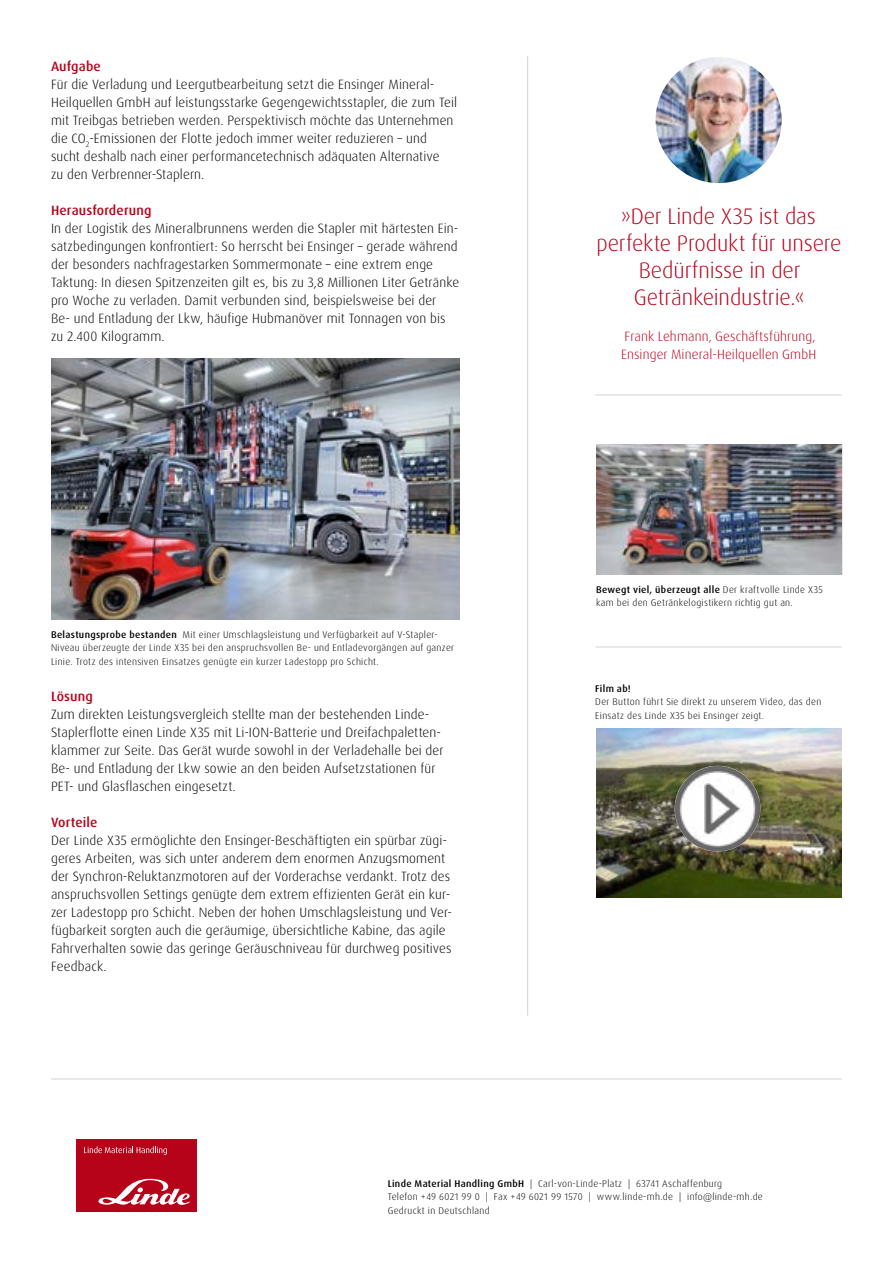
<style>
.page{position:relative;width:893px;height:1263px;background:#fff}
.page>*{position:absolute;margin:0;border:0;box-sizing:border-box;transform-origin:0 0}
.t1{font:300 22.5px/27px "Dax Pro";letter-spacing:-.005em;color:#b7031a;text-align:center}
.t2{font:300 13.5px/18px "Dax Pro";letter-spacing:.01em;color:#000}
.t3{font:300 13.5px/18px "Dax Pro";letter-spacing:.01em;color:#b7031a}
.t4{font:500 13.5px "Dax Pro";letter-spacing:.01em;color:#b7031a}
.t5{font:300 9.75px/13.5px "Dax Pro";letter-spacing:.03em;color:#000}
.t6{font:500 9.75px "Dax Pro";letter-spacing:.03em;color:#000}
.s1{font-weight:500}
</style>
<div class="page">
<img style="left:596px;top:728px;width:245px;height:170px">
<img style="left:51px;top:359px;width:408px;height:261px">
<img style="left:596px;top:444px;width:246px;height:131px">
<hr style="left:51px;top:1079px;width:791px;height:1px;background:#d1d2d2">
<hr style="left:595px;top:647px;width:247px;height:1px;background:#d1d2d2">
<hr style="left:595px;top:395px;width:247px;height:1px;background:#d1d2d2">
<div style="left:77px;top:1140px;width:120px;height:72px;background:#b7031a"></div>
<svg style="left:98px;top:1179px;width:92px;height:26px"></svg>
<svg style="left:84px;top:1146px;width:83px;height:9px"></svg>
<hr style="left:527px;top:56px;width:1px;height:960px;background:#d1d2d2">
<img style="left:656px;top:57px;width:126px;height:126px;border-radius:63px">
<img style="left:675px;top:766px;width:85px;height:85px">
<p class="t4" style="left:51px;top:57px;width:51px">Aufgabe</p>
<p class="t2" style="left:51px;top:75px;width:408px">Für die Verladung und Leergutbearbeitung setzt die Ensinger Mineral-Heilquellen GmbH auf leistungsstarke Gegengewichtsstapler, die zum Teil mit Treibgas betrieben werden. Perspektivisch möchte das Unternehmen die CO<sub>2</sub>-Emissionen der Flotte jedoch immer weiter reduzieren – und sucht deshalb nach einer performancetechnisch adäquaten Alternative<br>zu den Verbrenner-Staplern.</p>
<p class="t4" style="left:51px;top:201px;width:102px">Herausforderung</p>
<p class="t2" style="left:51px;top:219px;width:410px">In der Logistik des Mineralbrunnens werden die Stapler mit härtesten Ein&shy;satzbedingungen konfrontiert: So herrscht bei Ensinger – gerade während der besonders nachfragestarken Sommermonate – eine extrem enge Taktung: In diesen Spitzenzeiten gilt es, bis zu 3,8 Millionen Liter Getränke pro Woche zu verladen. Damit verbunden sind, beispielsweise bei der<br>Be- und Entladung der Lkw, häufige Hubmanöver mit Tonnagen von bis zu 2.400 Kilogramm.</p>
<p class="t5" style="left:51px;top:627px;width:405px"><span class="s1">Belastungsprobe bestanden</span> Mit einer Umschlagsleistung und Verfügbarkeit auf V-Stapler-<br>Niveau überzeugte der Linde X35 bei den anspruchsvollen Be- und Entladevorgängen auf ganzer<br>Linie. Trotz des intensiven Einsatzes genügte ein kurzer Ladestopp pro Schicht.</p>
<p class="t4" style="left:51px;top:687px;width:43px">Lösung</p>
<p class="t2" style="left:51px;top:705px;width:394px">Zum direkten Leistungsvergleich stellte man der bestehenden Linde-Staplerflotte einen Linde X35 mit Li-ION-Batterie und Dreifachpaletten&shy;klammer zur Seite. Das Gerät wurde sowohl in der Verladehalle bei der Be- und Entladung der Lkw sowie an den beiden Aufsetzstationen für PET- und Glasflaschen eingesetzt.</p>
<p class="t4" style="left:51px;top:813px;width:48px">Vorteile</p>
<p class="t2" style="left:51px;top:831px;width:403px">Der Linde X35 ermöglichte den Ensinger-Beschäftigten ein spürbar zügi&shy;geres Arbeiten, was sich unter anderem dem enormen Anzugsmoment der Synchron-Reluktanzmotoren auf der Vorderachse verdankt. Trotz des anspruchsvollen Settings genügte dem extrem effizienten Gerät ein kur&shy;zer Ladestopp pro Schicht. Neben der hohen Umschlagsleistung und Ver&shy;fügbarkeit sorgten auch die geräumige, übersichtliche Kabine, das agile Fahrverhalten sowie das geringe Geräuschniveau für durchweg positives Feedback.</p>
<h1 class="t1" style="left:596px;top:202px;width:247px">»Der Linde X35 ist das perfekte Produkt für unsere<br>Bedürfnisse in der<br>Getränkeindustrie.«</h1>
<p class="t3" style="left:621px;top:327px;width:197px">Frank Lehmann, Geschäftsführung,<br>Ensinger Mineral-Heilquellen GmbH</p>
<p class="t5" style="left:596px;top:582px;width:228px"><span class="s1">Bewegt viel, überzeugt alle</span> Der kraftvolle Linde X35 kam bei den Getränkelogistikern richtig gut an.</p>
<p class="t6" style="left:595px;top:682px;width:37px">Film ab!</p>
<p class="t5" style="left:595px;top:695px;width:228px">Der Button führt Sie direkt zu unserem Video, das den<br>Einsatz des Linde X35 bei Ensinger zeigt.</p>
<p class="t5" style="left:388px;top:1176px;width:377px"><span class="s1">Linde Material Handling GmbH</span> | Carl-von-Linde-Platz | 63741 Aschaffenburg<br>Telefon +49 6021 99 0 | Fax +49 6021 99 1570 | www.linde-mh.de | info@linde-mh.de<br>Gedruckt in Deutschland</p>
</div>
